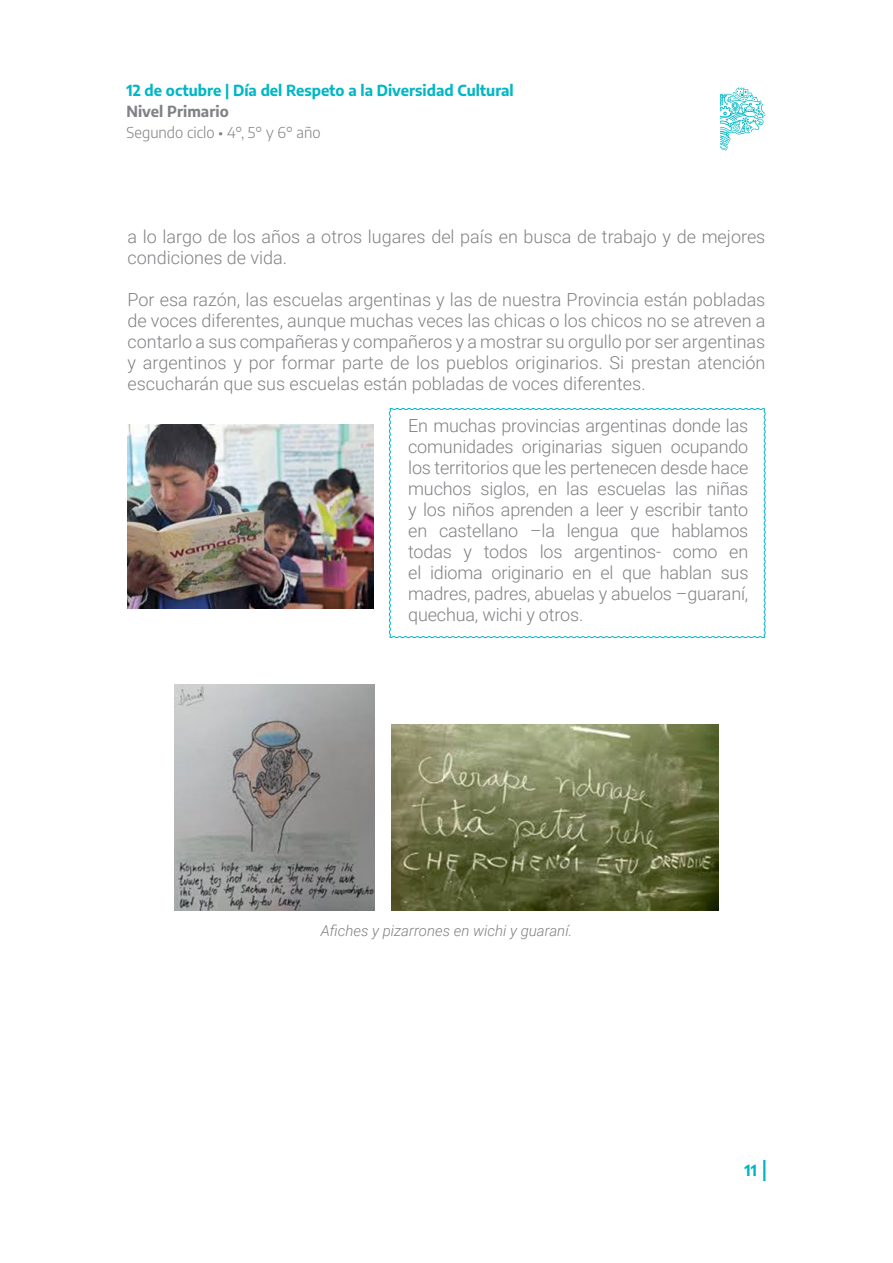
<style>
.page{position:relative;width:893px;height:1263px;background:#fff}
.page>*{position:absolute;margin:0;border:0;box-sizing:border-box;transform-origin:0 0}
.t1{font:300 18px/21px "Roboto";color:#808285;text-align:justify}
.t2{font:700 15px "Encode Sans";color:#00b7c5}
.t3{font:italic 300 15px "Roboto";color:#808285}
.t4{font:300 15px "Encode Sans";color:#808285}
.t5{font:700 15px "Encode Sans";color:#808285}
</style>
<div class="page">
<hr style="left:763px;top:1160px;width:2px;height:21px;background:#00b7c5">
<svg style="left:720px;top:87px;width:45px;height:64px"></svg>
<img style="left:128px;top:425px;width:246px;height:184px">
<svg style="left:389px;top:408px;width:377px;height:230px"></svg>
<img style="left:174px;top:684px;width:201px;height:226px">
<img style="left:392px;top:724px;width:327px;height:186px">
<p class="t2" style="left:126px;top:79px;width:389px">12 de octubre | Día del Respeto a la Diversidad Cultural</p>
<p class="t5" style="left:126px;top:100px;width:104px">Nivel Primario</p>
<p class="t4" style="left:126px;top:122px;width:196px">Segundo ciclo • 4°, 5° y 6° año</p>
<p class="t1" style="left:128px;top:225px;width:639px">a lo largo de los años a otros lugares del país en busca de trabajo y de mejores condiciones de vida.</p>
<p class="t1" style="left:128px;top:288px;width:639px">Por esa razón, las escuelas argentinas y las de nuestra Provincia están pobladas de voces diferentes, aunque muchas veces las chicas o los chicos no se atreven a contarlo a sus compañeras y compañeros y a mostrar su orgullo por ser argentinas y argentinos y por formar parte de los pueblos originarios. Si prestan atención escucharán que sus escuelas están pobladas de voces diferentes.</p>
<p class="t1" style="left:408px;top:414px;width:342px">En muchas provincias argentinas donde las comunidades originarias siguen ocupando los territorios que les pertenecen desde hace muchos siglos, en las escuelas las niñas y los niños aprenden a leer y escribir tanto en castellano –la lengua que hablamos todas y todos los argentinos- como en el idioma originario en el que hablan sus madres, padres, abuelas y abuelos –guaraní, quechua, wichi y otros.</p>
<p class="t3" style="left:321px;top:920px;width:253px">Afiches y pizarrones en wichi y guaraní.</p>
<p class="t2" style="left:744px;top:1159px;width:14px">11</p>
</div>
